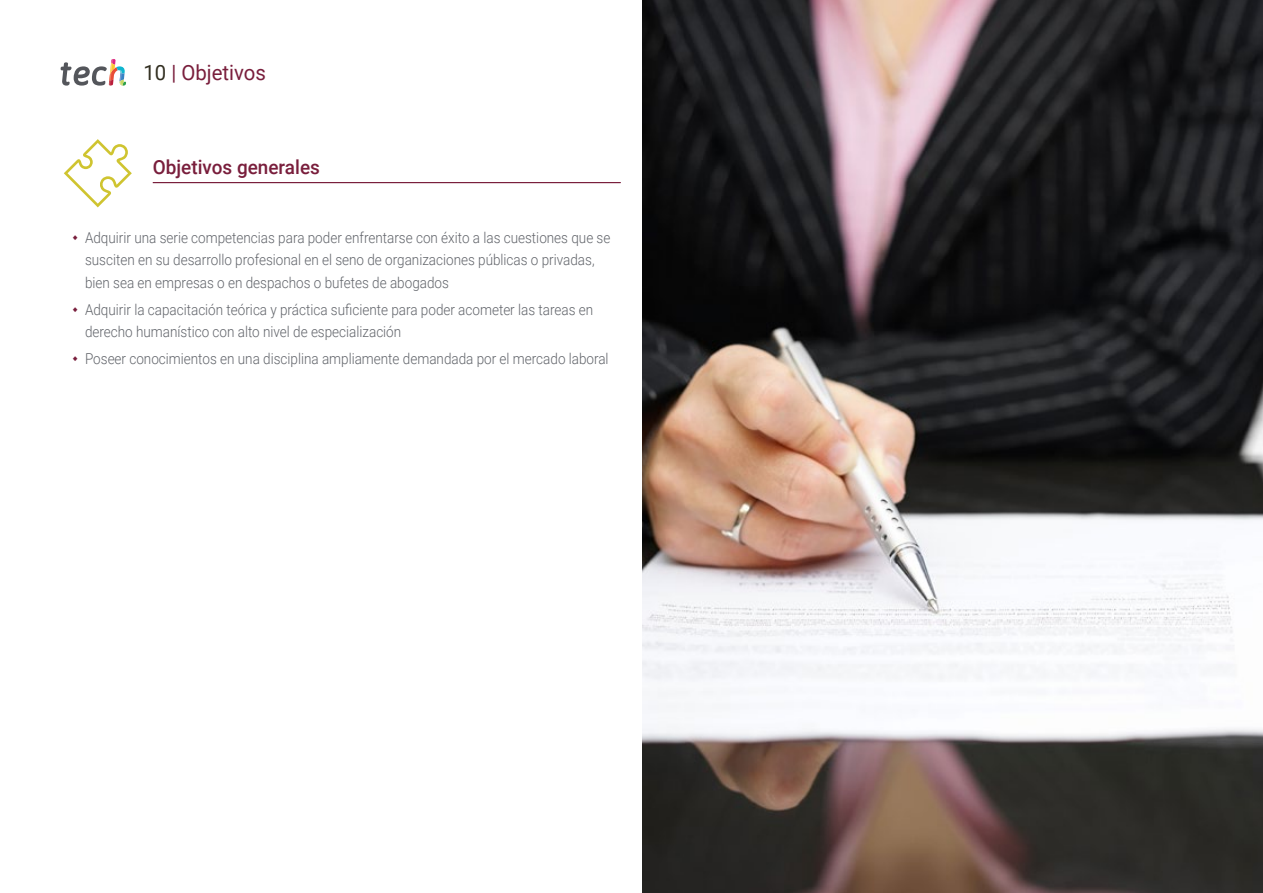
<style>
.page{position:relative;width:1263px;height:893px;background:#fff}
.page>*{position:absolute;margin:0;border:0;box-sizing:border-box;transform-origin:0 0}
.t1{font:21px "Roboto";color:#791e3c}
.t2{font:500 19.5px "Roboto";color:#791e3c}
.t3{font:300 15px/22.5px "Roboto";color:#61646a;scale:.9 1}
.s1{color:#312e20}
</style>
<div class="page">
<hr style="left:153px;top:182px;width:468px;height:1px;background:#791e3c">
<svg style="left:64px;top:139px;width:68px;height:68px"></svg>
<svg style="left:61px;top:59px;width:65px;height:27px"></svg>
<img style="left:642px;top:0;width:621px;height:893px">
<h1 class="t1" style="left:144px;top:57px;width:124px"><span class="s1">10</span> | Objetivos</h1>
<h2 class="t2" style="left:153px;top:154px;width:169px">Objetivos generales</h2>
<p class="t3" style="left:85px;top:226px;width:585px">Adquirir una serie competencias para poder enfrentarse con éxito a las cuestiones que se susciten en su desarrollo profesional en el seno de organizaciones públicas o privadas, bien sea en empresas o en despachos o bufetes de abogados</p>
<p class="t3" style="left:85px;top:297px;width:566px">Adquirir la capacitación teórica y práctica suficiente para poder acometer las tareas en derecho humanístico con alto nivel de especialización</p>
<p class="t3" style="left:85px;top:347px;width:583px">Poseer conocimientos en una disciplina ampliamente demandada por el mercado laboral</p>
</div>
